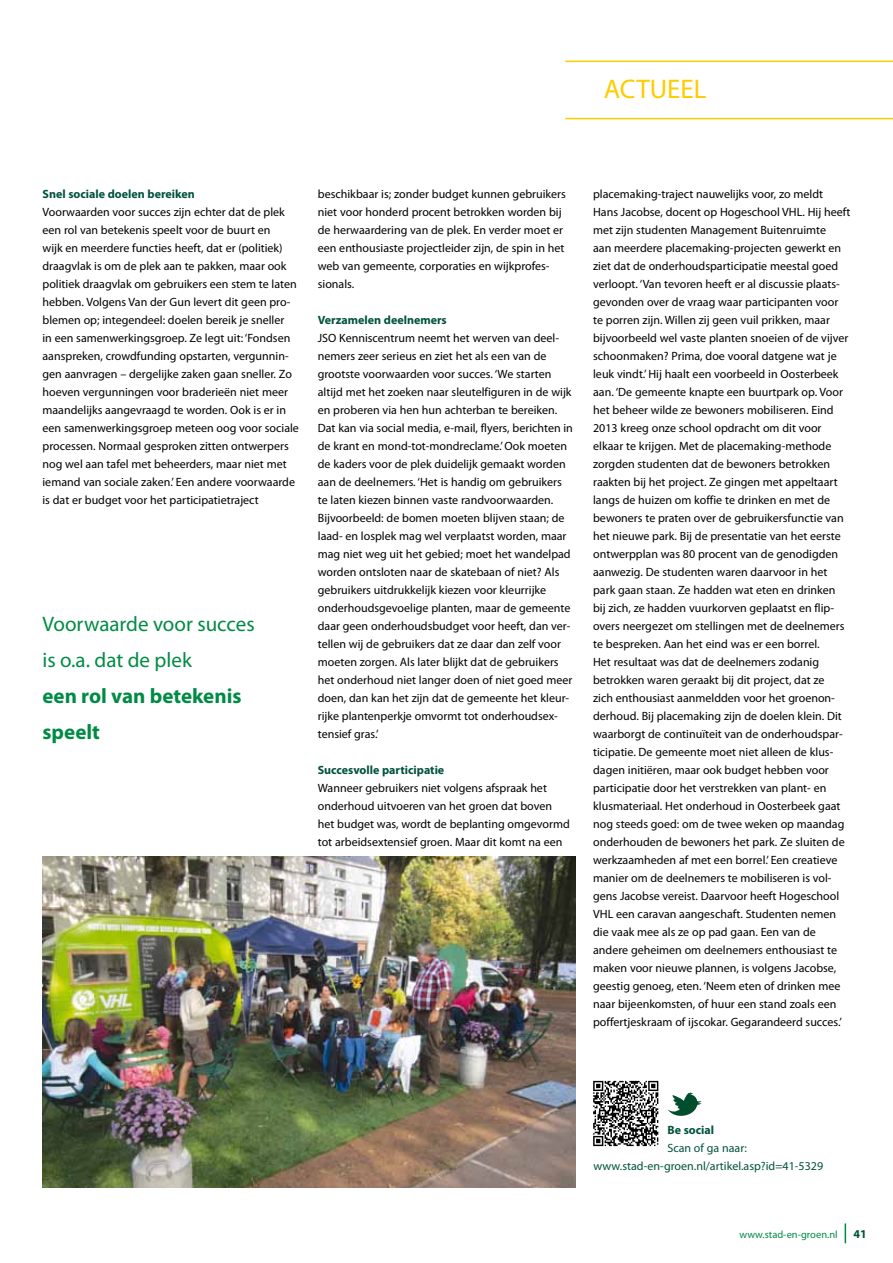
<style>
.page{position:relative;width:893px;height:1263px;background:#fff}
.page>*{position:absolute;margin:0;border:0;box-sizing:border-box;transform-origin:0 0}
.t1{font:27px "Myriad Pro";color:#fecc00}
.t2{font:21px/36px "Myriad Pro";color:#008b45}
.t3{font:700 21px/36px "Myriad Pro";color:#008b45}
.t4{font:12px/18px "Myriad Pro";color:#000}
.t5{font:700 12px "Myriad Pro";color:#00523c}
.t6{font:12px/18px "Myriad Pro";color:#00523c;text-align:center}
.t7{font:10.5px "Myriad Pro";color:#008b45}
</style>
<div class="page">
<svg style="left:845px;top:1223px;width:1px;height:20px"></svg>
<hr style="left:565px;top:118px;width:328px;height:1px;background:#fecc00">
<hr style="left:565px;top:61px;width:328px;height:1px;background:#fecc00">
<img style="left:43px;top:857px;width:533px;height:330px">
<svg style="left:593px;top:1081px;width:65px;height:65px"></svg>
<svg style="left:667px;top:1092px;width:34px;height:24px"></svg>
<h1 class="t1" style="left:604px;top:72px;width:104px">ACTUEEL</h1>
<p class="t5" style="left:43px;top:186px;width:154px">Snel sociale doelen bereiken</p>
<p class="t4" style="left:43px;top:203px;width:258px">Voorwaarden voor succes zijn echter dat de plek een rol van betekenis speelt voor de buurt en<br>wijk en meerdere functies heeft, dat er (politiek) draagvlak is om de plek aan te pakken, maar ook politiek draagvlak om gebruikers een stem te laten hebben. Volgens Van der Gun levert dit geen pro&shy;blemen op; integendeel: doelen bereik je sneller<br>in een samenwerkingsgroep. Ze legt uit: ‘Fondsen aanspreken, crowdfunding opstarten, vergunnin&shy;gen aanvragen – dergelijke zaken gaan sneller. Zo hoeven vergunningen voor braderieën niet meer maandelijks aangevraagd te worden. Ook is er in een samenwerkingsgroep meteen oog voor sociale processen. Normaal gesproken zitten ontwerpers nog wel aan tafel met beheerders, maar niet met iemand van sociale zaken.’ Een andere voorwaarde is dat er budget voor het participatietraject</p>
<h2 class="t2" style="left:43px;top:605px;width:214px">Voorwaarde voor succes is o.a. dat de plek</h2>
<h2 class="t3" style="left:43px;top:677px;width:201px">een rol van betekenis speelt</h2>
<p class="t4" style="left:318px;top:185px;width:250px">beschikbaar is; zonder budget kunnen gebruikers niet voor honderd procent betrokken worden bij de herwaardering van de plek. En verder moet er een enthousiaste projectleider zijn, de spin in het web van gemeente, corporaties en wijkprofes&shy;sionals.</p>
<p class="t5" style="left:318px;top:312px;width:130px">Verzamelen deelnemers</p>
<p class="t4" style="left:318px;top:329px;width:257px">JSO Kenniscentrum neemt het werven van deel&shy;nemers zeer serieus en ziet het als een van de grootste voorwaarden voor succes. ‘We starten altijd met het zoeken naar sleutelfiguren in de wijk en proberen via hen hun achterban te bereiken.<br>Dat kan via social media, e-mail, flyers, berichten in de krant en mond-tot-mondreclame.’ Ook moeten de kaders voor de plek duidelijk gemaakt worden aan de deelnemers. ‘Het is handig om gebruikers te laten kiezen binnen vaste randvoorwaarden.<br>Bijvoorbeeld: de bomen moeten blijven staan; de laad- en losplek mag wel verplaatst worden, maar mag niet weg uit het gebied; moet het wandelpad worden ontsloten naar de skatebaan of niet? Als gebruikers uitdrukkelijk kiezen voor kleurrijke onderhoudsgevoelige planten, maar de gemeente daar geen onderhoudsbudget voor heeft, dan ver&shy;tellen wij de gebruikers dat ze daar dan zelf voor moeten zorgen. Als later blijkt dat de gebruikers het onderhoud niet langer doen of niet goed meer doen, dan kan het zijn dat de gemeente het kleur&shy;rijke plantenperkje omvormt tot onderhoudsex&shy;tensief gras.’</p>
<p class="t5" style="left:318px;top:762px;width:128px">Succesvolle participatie</p>
<p class="t4" style="left:318px;top:779px;width:253px">Wanneer gebruikers niet volgens afspraak het onderhoud uitvoeren van het groen dat boven het budget was, wordt de beplanting omgevormd tot arbeidsextensief groen. Maar dit komt na een</p>
<p class="t4" style="left:593px;top:185px;width:259px">placemaking-traject nauwelijks voor, zo meldt Hans Jacobse, docent op Hogeschool VHL. Hij heeft met zijn studenten Management Buitenruimte<br>aan meerdere placemaking-projecten gewerkt en ziet dat de onderhoudsparticipatie meestal goed verloopt. ‘Van tevoren heeft er al discussie plaats&shy;gevonden over de vraag waar participanten voor te porren zijn. Willen zij geen vuil prikken, maar bijvoorbeeld wel vaste planten snoeien of de vijver schoonmaken? Prima, doe vooral datgene wat je leuk vindt.’ Hij haalt een voorbeeld in Oosterbeek aan. ‘De gemeente knapte een buurtpark op. Voor het beheer wilde ze bewoners mobiliseren. Eind 2013 kreeg onze school opdracht om dit voor elkaar te krijgen. Met de placemaking-methode zorgden studenten dat de bewoners betrokken raakten bij het project. Ze gingen met appeltaart langs de huizen om koffie te drinken en met de bewoners te praten over de gebruikersfunctie van het nieuwe park. Bij de presentatie van het eerste ontwerpplan was 80 procent van de genodigden aanwezig. De studenten waren daarvoor in het park gaan staan. Ze hadden wat eten en drinken bij zich, ze hadden vuurkorven geplaatst en flip&shy;overs neergezet om stellingen met de deelnemers te bespreken. Aan het eind was er een borrel.<br>Het resultaat was dat de deelnemers zodanig betrokken waren geraakt bij dit project, dat ze<br>zich enthousiast aanmeldden voor het groenon&shy;derhoud. Bij placemaking zijn de doelen klein. Dit waarborgt de continuïteit van de onderhoudspar&shy;ticipatie. De gemeente moet niet alleen de klus&shy;dagen initiëren, maar ook budget hebben voor participatie door het verstrekken van plant- en klusmateriaal. Het onderhoud in Oosterbeek gaat nog steeds goed: om de twee weken op maandag onderhouden de bewoners het park. Ze sluiten de werkzaamheden af met een borrel.’ Een creatieve manier om de deelnemers te mobiliseren is vol&shy;gens Jacobse vereist. Daarvoor heeft Hogeschool VHL een caravan aangeschaft. Studenten nemen die vaak mee als ze op pad gaan. Een van de andere geheimen om deelnemers enthousiast te maken voor nieuwe plannen, is volgens Jacobse, geestig genoeg, eten. ‘Neem eten of drinken mee naar bijeenkomsten, of huur een stand zoals een poffertjeskraam of ijscokar. Gegarandeerd succes.’</p>
<p class="t5" style="left:667px;top:1122px;width:48px">Be social</p>
<p class="t6" style="left:594px;top:1139px;width:231px">Scan of ga naar: www.stad-en-groen.nl/artikel.asp?id=41-5329</p>
<p class="t7" style="left:739px;top:1228px;width:100px">www.stad-en-groen.nl</p>
<p class="t5" style="left:853px;top:1226px;width:15px">41</p>
</div>
